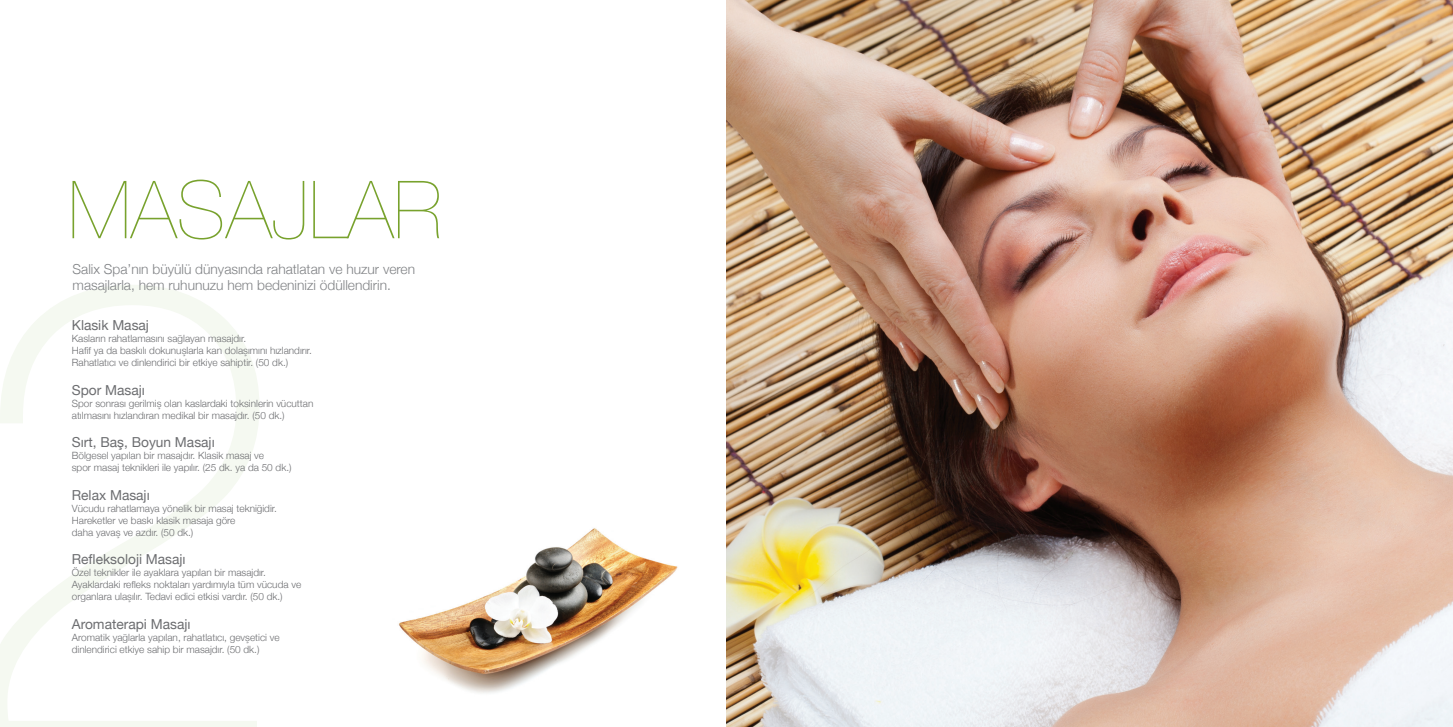
<style>
.page{position:relative;width:1453px;height:727px;background:#fff}
.page>*{position:absolute;margin:0;border:0;box-sizing:border-box;transform-origin:0 0}
.t1{font:200 80.12px "Helvetica Neue";color:#78a22d}
.t2{font:300 13.75px/16.5px "Helvetica Neue";color:#808285}
.t3{font:13.75px "Helvetica Neue";color:#6c6d70}
.t4{font:300 10px/12px "Helvetica Neue";color:#6c6d70}
</style>
<div class="page">
<img style="left:398px;top:528px;width:280px;height:165px">
<svg style="left:0;top:285px;width:259px;height:441px"></svg>
<img style="left:726px;top:0;width:727px;height:726px">
<h1 class="t1" style="left:68px;top:147px;width:376px">MASAJLAR</h1>
<h2 class="t2" style="left:73px;top:260px;width:344px">Salix Spa’nın büyülü dünyasında rahatlatan ve huzur veren masajlarla, hem ruhunuzu hem bedeninizi ödüllendirin.</h2>
<h2 class="t3" style="left:72px;top:315px;width:79px">Klasik Masaj</h2>
<p class="t4" style="left:72px;top:332px;width:242px">Kasların rahatlamasını sağlayan masajdır.<br>Hafif ya da baskılı dokunuşlarla kan dolaşımını hızlandırır.<br>Rahatlatıcı ve dinlendirici bir etkiye sahiptir. (50 dk.)</p>
<h2 class="t3" style="left:72px;top:380px;width:75px">Spor Masajı</h2>
<p class="t4" style="left:72px;top:396px;width:243px">Spor sonrası gerilmiş olan kaslardaki toksinlerin vücuttan atılmasını hızlandıran medikal bir masajdır. (50 dk.)</p>
<h2 class="t3" style="left:72px;top:432px;width:144px">Sırt, Baş, Boyun Masajı</h2>
<p class="t4" style="left:72px;top:449px;width:221px">Bölgesel yapılan bir masajdır. Klasik masaj ve<br>spor masaj teknikleri ile yapılır. (25 dk. ya da 50 dk.)</p>
<h2 class="t3" style="left:72px;top:485px;width:79px">Relax Masajı</h2>
<p class="t4" style="left:72px;top:501px;width:207px">Vücudu rahatlamaya yönelik bir masaj tekniğidir.<br>Hareketler ve baskı klasik masaja göre<br>daha yavaş ve azdır. (50 dk.)</p>
<h2 class="t3" style="left:72px;top:549px;width:115px">Refleksoloji Masajı</h2>
<p class="t4" style="left:72px;top:566px;width:231px">Özel teknikler ile ayaklara yapılan bir masajdır.<br>Ayaklardaki refleks noktaları yardımıyla tüm vücuda ve organlara ulaşılır. Tedavi edici etkisi vardır. (50 dk.)</p>
<h2 class="t3" style="left:72px;top:614px;width:120px">Aromaterapi Masajı</h2>
<p class="t4" style="left:72px;top:630px;width:209px">Aromatik yağlarla yapılan, rahatlatıcı, gevşetici ve dinlendirici etkiye sahip bir masajdır. (50 dk.)</p>
</div>
